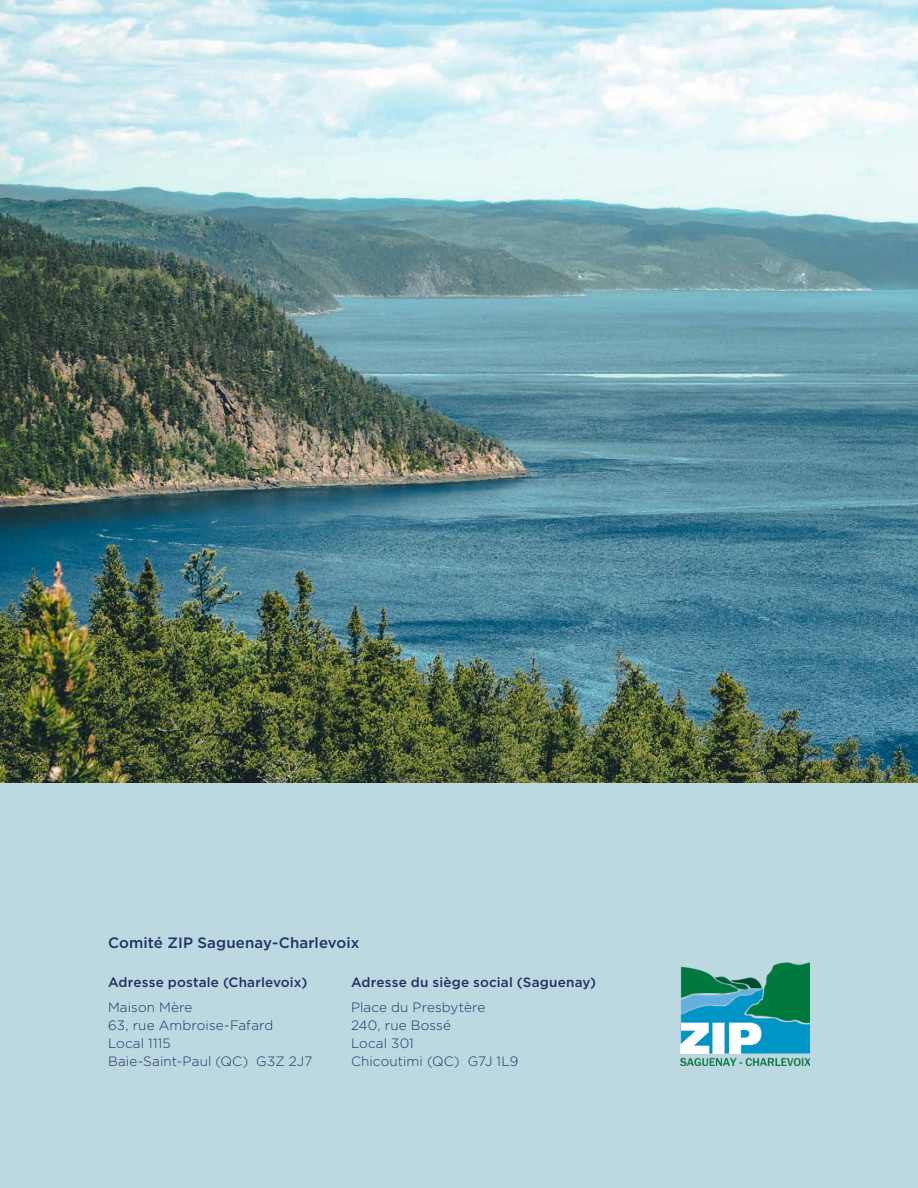
<style>
.page{position:relative;width:918px;height:1188px;background:#fff}
.page>*{position:absolute;margin:0;border:0;box-sizing:border-box;transform-origin:0 0}
.t1{font:500 15px "Gotham";letter-spacing:.01em;color:#213163}
.t2{font:300 13.5px/18px "Gotham";letter-spacing:.01em;color:#213163}
.t3{font:500 13.5px "Gotham";letter-spacing:.01em;color:#213163}
</style>
<div class="page">
<img style="left:0;top:0;width:918px;height:783px">
<div style="left:0;top:783px;width:918px;height:405px;background:#bcd8e1"></div>
<img style="left:681px;top:963px;width:129px;height:103px">
<p class="t1" style="left:108px;top:933px;width:253px">Comité ZIP Saguenay-Charlevoix</p>
<p class="t3" style="left:108px;top:974px;width:201px">Adresse postale (Charlevoix)</p>
<p class="t2" style="left:108px;top:998px;width:206px">Maison Mère<br>63, rue Ambroise-Fafard<br>Local 1115<br>Baie-Saint-Paul (QC) G3Z 2J7</p>
<p class="t3" style="left:351px;top:974px;width:247px">Adresse du siège social (Saguenay)</p>
<p class="t2" style="left:351px;top:998px;width:169px">Place du Presbytère<br>240, rue Bossé<br>Local 301<br>Chicoutimi (QC) G7J 1L9</p>
</div>
